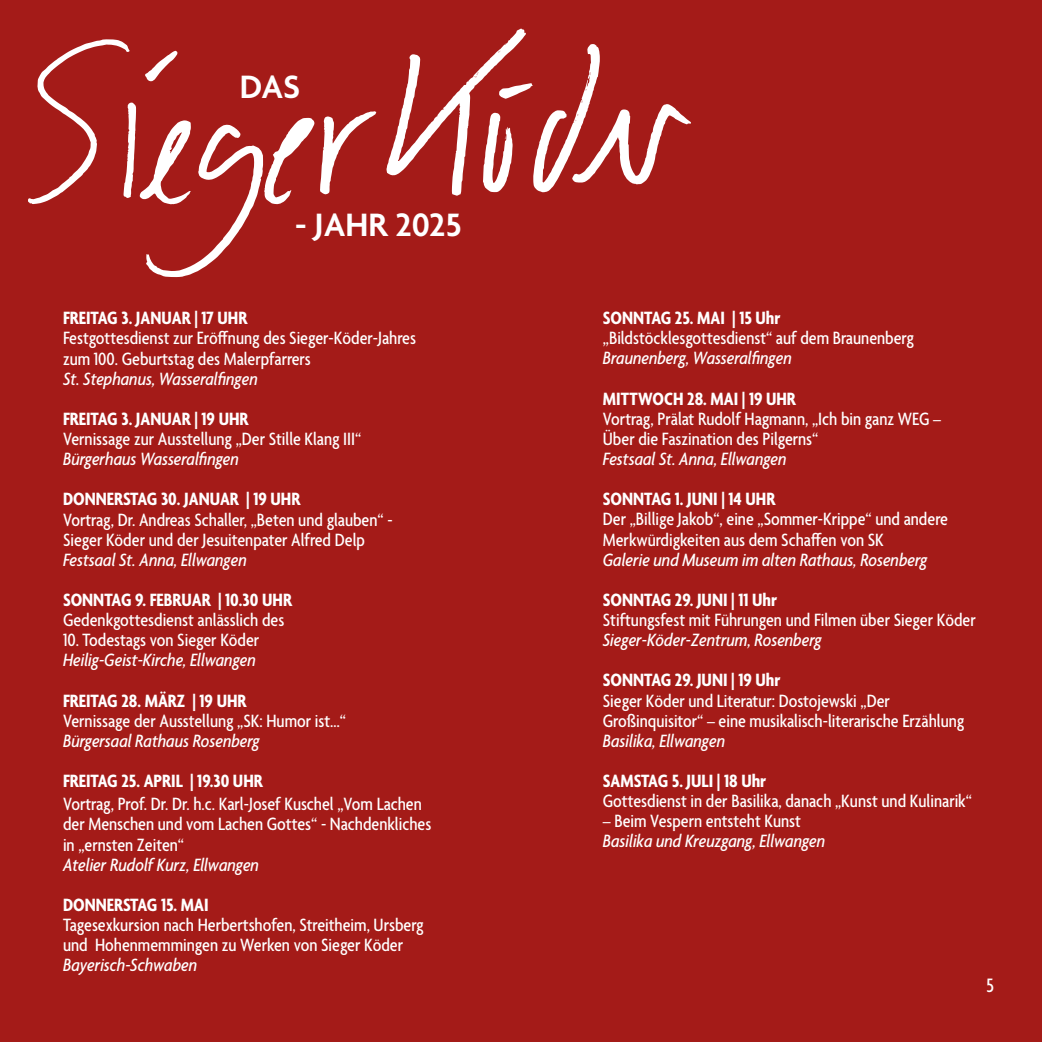
<style>
.page{position:relative;width:1042px;height:1042px;background:#a41b18}
.page>*{position:absolute;margin:0;border:0;box-sizing:border-box;transform-origin:0 0}
.t1{font:600 35px "Agenda";color:#fff}
.t2{font:500 condensed 21px "Agenda";color:#fff}
.t3{font:500 condensed 19.25px/20.1px "Agenda";color:#fff}
.t4{font:italic 500 condensed 19.25px "Agenda";color:#fff}
.t5{font:700 condensed 19.25px "Agenda";color:#fff}
</style>
<div class="page">
<svg style="left:28px;top:39px;width:348px;height:238px"></svg>
<svg style="left:386px;top:28px;width:305px;height:168px"></svg>
<h1 class="t1" style="left:240px;top:68px;width:62px">DAS</h1>
<h1 class="t1" style="left:295px;top:206px;width:168px">- JAHR 2025</h1>
<p class="t5" style="left:63px;top:308px;width:186px">FREITAG 3. JANUAR | 17 UHR</p>
<p class="t3" style="left:63px;top:329px;width:354px">Festgottesdienst zur Eröffnung des Sieger-Köder-Jahres zum 100. Geburtstag des Malerpfarrers</p>
<p class="t4" style="left:63px;top:368px;width:196px">St. Stephanus, Wasseralfingen</p>
<p class="t5" style="left:63px;top:408px;width:187px">FREITAG 3. JANUAR | 19 UHR</p>
<p class="t3" style="left:63px;top:430px;width:300px">Vernissage zur Ausstellung „Der Stille Klang III“</p>
<p class="t4" style="left:63px;top:449px;width:177px">Bürgerhaus Wasseralfingen</p>
<p class="t5" style="left:63px;top:489px;width:239px">DONNERSTAG 30. JANUAR | 19 UHR</p>
<p class="t3" style="left:63px;top:510px;width:331px">Vortrag, Dr. Andreas Schaller, „Beten und glauben“ -<br>Sieger Köder und der Jesuitenpater Alfred Delp</p>
<p class="t4" style="left:63px;top:549px;width:185px">Festsaal St. Anna, Ellwangen</p>
<p class="t5" style="left:63px;top:589px;width:231px">SONNTAG 9. FEBRUAR | 10.30 UHR</p>
<p class="t3" style="left:63px;top:611px;width:223px">Gedenkgottesdienst anlässlich des</p>
<p class="t3" style="left:63px;top:631px;width:198px">10. Todestags von Sieger Köder</p>
<p class="t4" style="left:63px;top:650px;width:194px">Heilig-Geist-Kirche, Ellwangen</p>
<p class="t5" style="left:63px;top:690px;width:185px">FREITAG 28. MÄRZ | 19 UHR</p>
<p class="t3" style="left:63px;top:712px;width:285px">Vernissage der Ausstellung „SK: Humor ist…“</p>
<p class="t4" style="left:63px;top:730px;width:198px">Bürgersaal Rathaus Rosenberg</p>
<p class="t5" style="left:63px;top:771px;width:201px">FREITAG 25. APRIL | 19.30 UHR</p>
<p class="t3" style="left:63px;top:795px;width:370px">Vortrag, Prof. Dr. Dr. h.c. Karl-Josef Kuschel „Vom Lachen der Menschen und vom Lachen Gottes“ - Nachdenkliches in „ernsten Zeiten“</p>
<p class="t4" style="left:63px;top:854px;width:197px">Atelier Rudolf Kurz, Ellwangen</p>
<p class="t5" style="left:63px;top:894px;width:147px">DONNERSTAG 15. MAI</p>
<p class="t3" style="left:63px;top:916px;width:362px">Tagesexkursion nach Herbertshofen, Streitheim, Ursberg und Hohenmemmingen zu Werken von Sieger Köder</p>
<p class="t4" style="left:63px;top:955px;width:136px">Bayerisch-Schwaben</p>
<p class="t5" style="left:603px;top:308px;width:179px">SONNTAG 25. MAI | 15 Uhr</p>
<p class="t3" style="left:603px;top:329px;width:312px">„Bildstöcklesgottesdienst“ auf dem Braunenberg</p>
<p class="t4" style="left:603px;top:348px;width:190px">Braunenberg, Wasseralfingen</p>
<p class="t5" style="left:603px;top:388px;width:195px">MITTWOCH 28. MAI | 19 UHR</p>
<p class="t3" style="left:603px;top:410px;width:340px">Vortrag, Prälat Rudolf Hagmann, „Ich bin ganz WEG –<br>Über die Faszination des Pilgerns“</p>
<p class="t4" style="left:603px;top:448px;width:185px">Festsaal St. Anna, Ellwangen</p>
<p class="t5" style="left:603px;top:489px;width:174px">SONNTAG 1. JUNI | 14 UHR</p>
<p class="t3" style="left:603px;top:510px;width:346px">Der „Billige Jakob“, eine „Sommer-Krippe“ und andere<br>Merkwürdigkeiten aus dem Schaffen von SK</p>
<p class="t4" style="left:603px;top:549px;width:326px">Galerie und Museum im alten Rathaus, Rosenberg</p>
<p class="t5" style="left:603px;top:589px;width:176px">SONNTAG 29. JUNI | 11 Uhr</p>
<p class="t3" style="left:603px;top:611px;width:374px">Stiftungsfest mit Führungen und Filmen über Sieger Köder</p>
<p class="t4" style="left:603px;top:630px;width:220px">Sieger-Köder-Zentrum, Rosenberg</p>
<p class="t5" style="left:603px;top:670px;width:179px">SONNTAG 29. JUNI | 19 Uhr</p>
<p class="t3" style="left:603px;top:691px;width:363px">Sieger Köder und Literatur: Dostojewski „Der<br>Großinquisitor“ – eine musikalisch-literarische Erzählung</p>
<p class="t4" style="left:603px;top:730px;width:124px">Basilika, Ellwangen</p>
<p class="t5" style="left:603px;top:770px;width:165px">SAMSTAG 5. JULI | 18 Uhr</p>
<p class="t3" style="left:603px;top:792px;width:370px">Gottesdienst in der Basilika, danach „Kunst und Kulinarik“</p>
<p class="t3" style="left:603px;top:812px;width:200px">– Beim Vespern entsteht Kunst</p>
<p class="t4" style="left:603px;top:831px;width:224px">Basilika und Kreuzgang, Ellwangen</p>
<p class="t2" style="left:986px;top:974px;width:9px">5</p>
</div>
